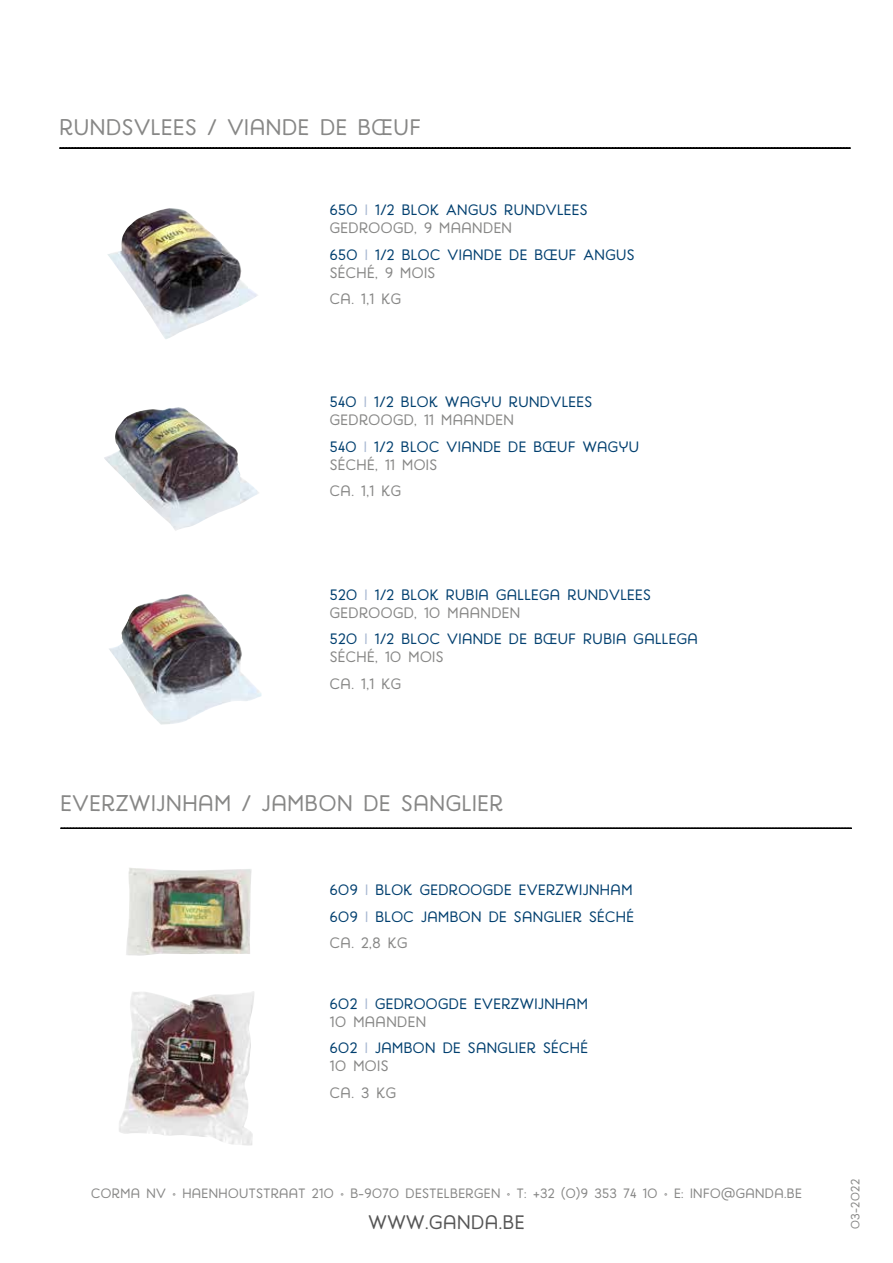
<style>
.page{position:relative;width:893px;height:1263px;background:#fff}
.page>*{position:absolute;margin:0;border:0;box-sizing:border-box;transform-origin:0 0}
.t1{font:22.5px "Harman Retro";letter-spacing:.03em;color:#878786}
.t2{font:19.5px "Harman Retro";letter-spacing:.03em;color:#565656}
.t3{font:15px/18px "Harman Retro";letter-spacing:.03em;color:#003f6f}
.t4{font:15px "Harman Retro";letter-spacing:.03em;color:#878786}
.t5{font:13.5px "Harman Retro";letter-spacing:.03em;color:#878786}
.t6{font:12px "Harman Retro";letter-spacing:.03em;color:#878786}
.s1{color:#a8b8d2}
.s2{color:#878786}
</style>
<div class="page">
<img style="left:107px;top:208px;width:151px;height:131px">
<img style="left:104px;top:407px;width:155px;height:124px">
<img style="left:109px;top:594px;width:152px;height:131px">
<svg style="left:59px;top:147px;width:792px;height:2px;background:#0e0e0e"></svg>
<svg style="left:60px;top:827px;width:792px;height:2px;background:#292929"></svg>
<img style="left:119px;top:991px;width:135px;height:155px">
<img style="left:126px;top:868px;width:126px;height:88px">
<h1 class="t1" style="left:60px;top:114px;width:363px">RUNDSVLEES / VIANDE DE BŒUF</h1>
<p class="t3" style="left:330px;top:201px;width:259px">650 <span class="s1">I</span> 1/2 BLOK ANGUS RUNDVLEES<br><span class="s2">GEDROOGD, 9 MAANDEN</span></p>
<p class="t3" style="left:330px;top:246px;width:306px">650 <span class="s1">I</span> 1/2 BLOC VIANDE DE BŒUF ANGUS<br><span class="s2">SÉCHÉ, 9 MOIS</span></p>
<p class="t4" style="left:330px;top:291px;width:73px">CA. 1,1 KG</p>
<p class="t3" style="left:330px;top:393px;width:264px">540 <span class="s1">I</span> 1/2 BLOK WAGYU RUNDVLEES<br><span class="s2">GEDROOGD, 11 MAANDEN</span></p>
<p class="t3" style="left:330px;top:438px;width:311px">540 <span class="s1">I</span> 1/2 BLOC VIANDE DE BŒUF WAGYU<br><span class="s2">SÉCHÉ, 11 MOIS</span></p>
<p class="t4" style="left:330px;top:483px;width:73px">CA. 1,1 KG</p>
<p class="t3" style="left:330px;top:585px;width:322px">520 <span class="s1">I</span> 1/2 BLOK RUBIA GALLEGA RUNDVLEES<br><span class="s2">GEDROOGD, 10 MAANDEN</span></p>
<p class="t3" style="left:330px;top:630px;width:369px">520 <span class="s1">I</span> 1/2 BLOC VIANDE DE BŒUF RUBIA GALLEGA<br><span class="s2">SÉCHÉ, 10 MOIS</span></p>
<p class="t4" style="left:330px;top:675px;width:73px">CA. 1,1 KG</p>
<h1 class="t1" style="left:61px;top:791px;width:444px">EVERZWIJNHAM / JAMBON DE SANGLIER</h1>
<p class="t3" style="left:330px;top:877px;width:306px;line-height:26.5px;text-align:justify">609 <span class="s1">I</span> BLOK GEDROOGDE EVERZWIJNHAM 609 <span class="s1">I</span> BLOC JAMBON DE SANGLIER SÉCHÉ <span class="s2">CA. 2,8 KG</span></p>
<p class="t3" style="left:330px;top:994px;width:259px">602 <span class="s1">I</span> GEDROOGDE EVERZWIJNHAM<br><span class="s2">10 MAANDEN</span></p>
<p class="t3" style="left:330px;top:1039px;width:260px">602 <span class="s1">I</span> JAMBON DE SANGLIER SÉCHÉ<br><span class="s2">10 MOIS</span></p>
<p class="t4" style="left:330px;top:1084px;width:68px">CA. 3 KG</p>
<p class="t5" style="left:91px;top:1185px;width:712px">CORMA NV • HAENHOUTSTRAAT 210 • B-9070 DESTELBERGEN • T: +32 (0)9 353 74 10 • E: INFO@GANDA.BE</p>
<h2 class="t2" style="left:368px;top:1211px;width:158px">WWW.GANDA.BE</h2>
<p class="t6" style="left:848px;top:1229px;width:51px;rotate:-90deg">03-2022</p>
</div>
